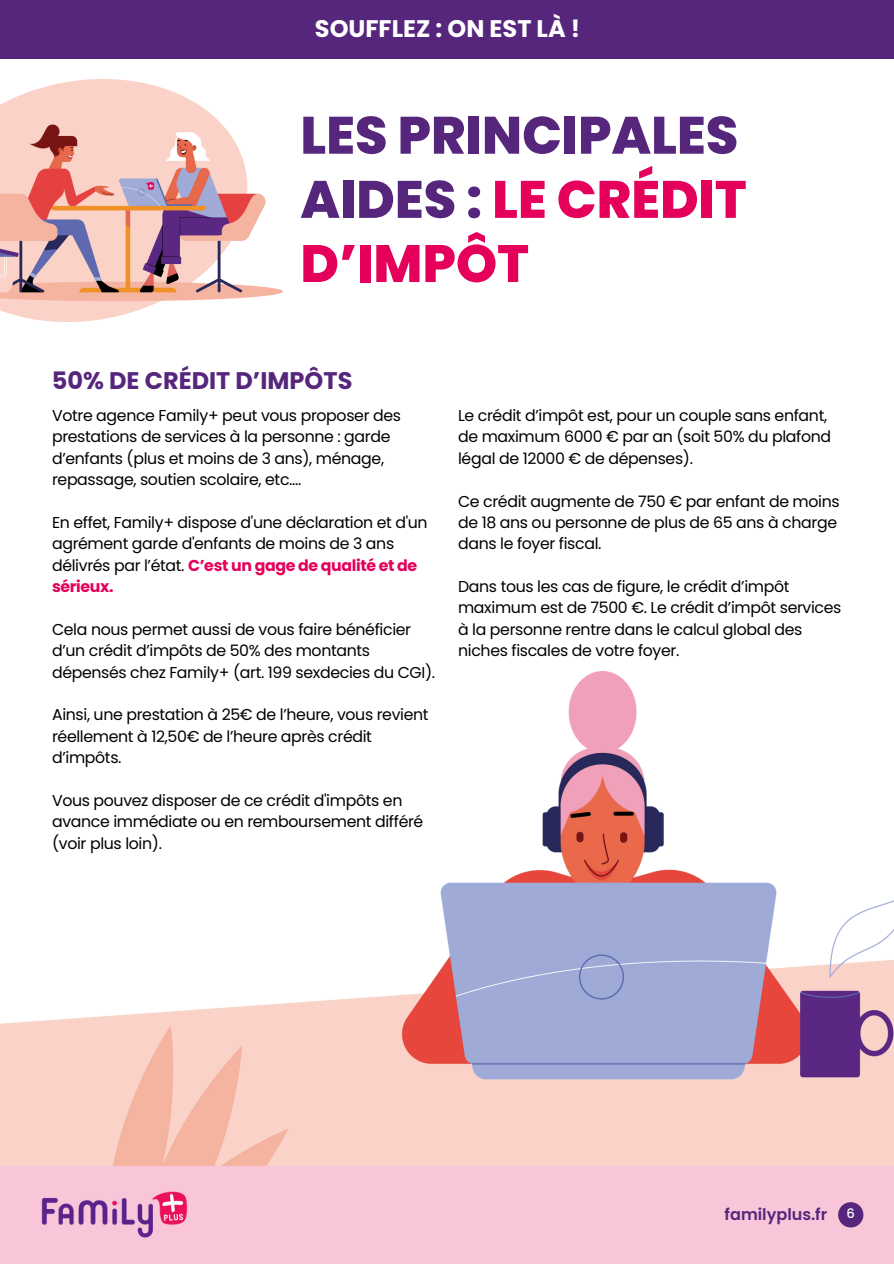
<style>
.page{position:relative;width:894px;height:1264px;background:#fff}
.page>*{position:absolute;margin:0;border:0;box-sizing:border-box;transform-origin:0 0}
.t1{font:800 52.5px/64.2px "Poppins";color:#56267d}
.t2{font:700 24px "Poppins";color:#56267d}
.t3{font:700 24px "Poppins";color:#fff}
.t4{font:600 16.05px "Poppins";color:#56267d}
.t5{font:15.75px/21.3px "Poppins";letter-spacing:-.02em;color:#000}
.t6{font:500 13.05px "Poppins";color:#fff}
.s1{color:#e5005b}
.s2{font-weight:700;color:#e5005b}
</style>
<div class="page">
<div style="left:0;top:0;width:893px;height:58px;background:#56267d"></div>
<img style="left:0;top:671px;width:893px;height:495px">
<img style="left:0;top:80px;width:282px;height:241px">
<div style="left:0;top:1166px;width:893px;height:97px;background:#f8c5d9"></div>
<img style="left:41px;top:1191px;width:147px;height:47px">
<div style="left:837px;top:1202px;width:26px;height:25px;background:#56267d;border-radius:50%"></div>
<h2 class="t3" style="left:315px;top:12px;width:267px">SOUFFLEZ : ON EST LÀ !</h2>
<p class="t1" style="left:300px;top:103px;width:447px">LES PRINCIPALES<br>AIDES : <span class="s1">LE CRÉDIT<br>D’IMPÔT</span></p>
<h1 class="t2" style="left:52px;top:364px;width:302px">50% DE CRÉDIT D’IMPÔTS</h1>
<h2 class="t5" style="left:52px;top:405px;width:350px">Votre agence Family+ peut vous proposer des prestations de services à la personne : garde d’enfants (plus et moins de 3 ans), ménage, repassage, soutien scolaire, etc….</h2>
<p class="t5" style="left:52px;top:511px;width:377px">En effet, Family+ dispose d'une déclaration et d'un agrément garde d'enfants de moins de 3 ans délivrés par l’état. <span class="s2">C’est un gage de qualité et de sérieux.</span></p>
<p class="t5" style="left:52px;top:618px;width:384px">Cela nous permet aussi de vous faire bénéficier d’un crédit d’impôts de 50% des montants dépensés chez Family+ (art. 199 sexdecies du CGI).</p>
<p class="t5" style="left:52px;top:704px;width:378px">Ainsi, une prestation à 25€ de l’heure, vous revient réellement à 12,50€ de l’heure après crédit d’impôts.</p>
<p class="t5" style="left:52px;top:789px;width:373px">Vous pouvez disposer de ce crédit d'impôts en avance immédiate ou en remboursement différé</p>
<p class="t5" style="left:52px;top:832px;width:111px">(voir plus loin).</p>
<p class="t5" style="left:458px;top:405px;width:374px">Le crédit d’impôt est, pour un couple sans enfant, de maximum 6000 € par an (soit 50% du plafond légal de 12000 € de dépenses).</p>
<p class="t5" style="left:458px;top:490px;width:383px">Ce crédit augmente de 750 € par enfant de moins de 18 ans ou personne de plus de 65 ans à charge dans le foyer fiscal.</p>
<p class="t5" style="left:458px;top:576px;width:385px">Dans tous les cas de figure, le crédit d’impôt maximum est de 7500 €. Le crédit d’impôt services à la personne rentre dans le calcul global des niches fiscales de votre foyer.</p>
<p class="t4" style="left:724px;top:1202px;width:104px">familyplus.fr</p>
<p class="t6" style="left:846px;top:1204px;width:10px">6</p>
</div>
